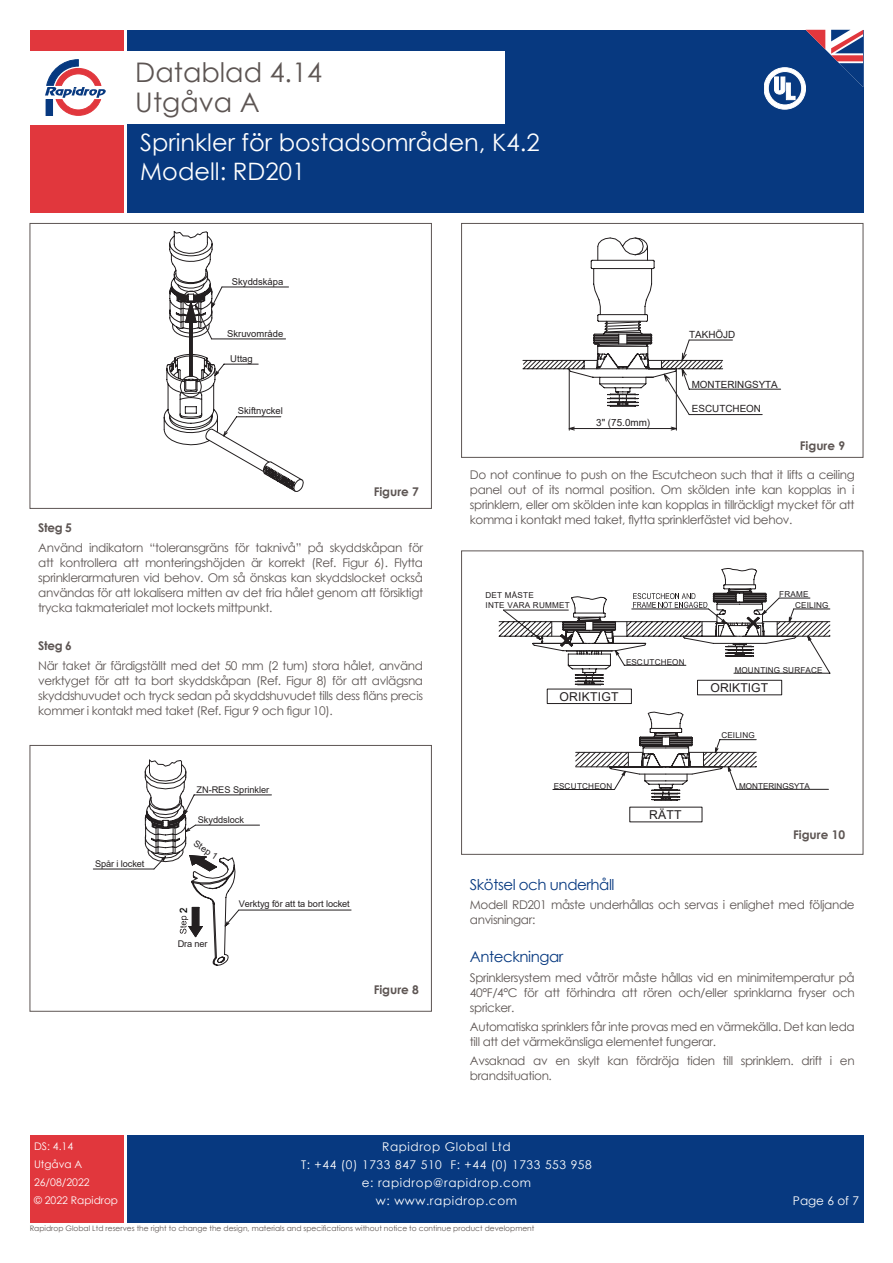
<style>
.page{position:relative;width:893px;height:1263px;background:#fff}
.page>*{position:absolute;margin:0;border:0;box-sizing:border-box;transform-origin:0 0}
.t1{font:27px/30px "Century Gothic";color:#5d5553}
.t2{font:24px/28.8px "Century Gothic";color:#fff}
.t3{font:15px "Century Gothic";letter-spacing:-.03em;color:#073980}
.t4{font:12.15px "Arial";letter-spacing:.02em;color:#231f20}
.t5{font:12.15px "Arial";color:#231f20}
.t6{font:12px/15px "Century Gothic";letter-spacing:-.03em;color:#5d5553;text-align:justify}
.t7{font:12px/18px "Century Gothic";letter-spacing:.05em;color:#fff;text-align:center}
.t8{font:700 12px "Century Gothic";color:#5d5553}
.t9{font:10.5px/18px "Century Gothic";color:#fff}
.t10{font:9.9px "Arial";color:#231f20}
.t11{font:9.45px "Arial";color:#231f20}
.t12{font:9.15px "Arial";letter-spacing:-.005em;color:#231f20}
.t13{font:8.1px/9.8px "Arial";letter-spacing:.03em;color:#231f20}
.t14{font:8.1px "Arial";color:#231f20}
.t15{font:7.5px "Century Gothic";color:#5d5553}
</style>
<div class="page">
<div style="left:30px;top:30px;width:93px;height:183px;background:#e1373d"></div>
<div style="left:30px;top:52px;width:93px;height:73px;background:#fff"></div>
<div style="left:30px;top:1135px;width:93px;height:88px;background:#e1373d"></div>
<div style="left:127px;top:1135px;width:736px;height:88px;background:#073980"></div>
<div style="left:127px;top:30px;width:736px;height:183px;background:#073980"></div>
<svg style="left:45px;top:59px;width:61px;height:57px"></svg>
<div style="left:127px;top:52px;width:378px;height:72px;background:#fff"></div>
<svg style="left:764px;top:30px;width:99px;height:79px"></svg>
<svg style="left:163px;top:231px;width:141px;height:261px"></svg>
<div style="left:30px;top:223px;width:402px;height:286px;border:1px solid #5d5553"></div>
<svg style="left:93px;top:760px;width:258px;height:205px"></svg>
<img style="left:177px;top:905px;width:14px;height:11px">
<div style="left:30px;top:745px;width:402px;height:266px;border:1px solid #5d5553"></div>
<svg style="left:523px;top:238px;width:258px;height:192px"></svg>
<div style="left:461px;top:223px;width:402px;height:235px;border:1px solid #5d5553"></div>
<svg style="left:503px;top:609px;width:44px;height:95px"></svg>
<svg style="left:547px;top:568px;width:283px;height:254px"></svg>
<hr style="left:553px;top:789px;width:61px;height:1px;background:#231f20">
<hr style="left:737px;top:789px;width:91px;height:1px;background:#231f20">
<h1 class="t1" style="left:135px;top:56px;width:188px">Datablad 4.14<br>Utgåva A</h1>
<h2 class="t2" style="left:140px;top:127px;width:401px">Sprinkler för bostadsområden, K4.2<br>Modell: RD201</h2>
<p class="t11" style="left:232px;top:275px;width:53px">Skyddskåpa</p>
<p class="t11" style="left:227px;top:327px;width:58px">Skruvområde</p>
<p class="t11" style="left:230px;top:352px;width:24px">Uttag</p>
<p class="t11" style="left:238px;top:404px;width:46px">Skiftnyckel</p>
<p class="t8" style="left:374px;top:483px;width:47px">Figure 7</p>
<p class="t8" style="left:38px;top:519px;width:35px">Steg 5</p>
<p class="t6" style="left:38px;top:540px;width:386px">Använd indikatorn “toleransgräns för taknivå” på skyddskåpan för att kontrollera att monteringshöjden är korrekt (Ref. Figur 6). Flytta sprinklerarmaturen vid behov. Om så önskas kan skyddslocket också användas för att lokalisera mitten av det fria hålet genom att försiktigt trycka takmaterialet mot lockets mittpunkt.</p>
<p class="t8" style="left:38px;top:637px;width:35px">Steg 6</p>
<p class="t6" style="left:38px;top:657px;width:386px">När taket är färdigställt med det 50 mm (2 tum) stora hålet, använd verktyget för att ta bort skyddskåpan (Ref. Figur 8) för att avlägsna skyddshuvudet och tryck sedan på skyddshuvudet tills dess fläns precis kommer i kontakt med taket (Ref. Figur 9 och figur 10).</p>
<p class="t12" style="left:95px;top:857px;width:51px">Spår i locket</p>
<p class="t12" style="left:196px;top:784px;width:74px">ZN-RES Sprinkler</p>
<p class="t12" style="left:198px;top:814px;width:48px">Skyddslock</p>
<p class="t12" style="left:198px;top:837px;width:28px;rotate:33deg">Step 1</p>
<p class="t12" style="left:178px;top:938px;width:31px">Dra ner</p>
<p class="t12" style="left:239px;top:897px;width:113px">Verktyg för att ta bort locket</p>
<p class="t8" style="left:374px;top:980px;width:47px">Figure 8</p>
<p class="t10" style="left:689px;top:327px;width:48px">TAKHÖJD</p>
<p class="t10" style="left:692px;top:378px;width:88px">MONTERINGSYTA</p>
<p class="t10" style="left:596px;top:415px;width:56px">3" (75.0mm)</p>
<p class="t10" style="left:692px;top:402px;width:71px">ESCUTCHEON</p>
<p class="t8" style="left:800px;top:437px;width:47px">Figure 9</p>
<p class="t6" style="left:470px;top:467px;width:386px">Do not continue to push on the Escutcheon such that it lifts a ceiling panel out of its normal position. Om skölden inte kan kopplas in i sprinklern, eller om skölden inte kan kopplas in tillräckligt mycket för att komma i kontakt med taket, flytta sprinklerfästet vid behov.</p>
<p class="t13" style="left:486px;top:590px;width:86px">DET MÅSTE<br>INTE VARA RUMMET</p>
<p class="t13" style="left:626px;top:657px;width:60px">ESCUTCHEON</p>
<p class="t4" style="left:559px;top:688px;width:61px">ORIKTIGT</p>
<p class="t13" style="left:795px;top:589px;width:35px;line-height:10.8px;text-indent:-16px">FRAME<br>CEILING</p>
<p class="t13" style="left:735px;top:665px;width:89px">MOUNTING SURFACE</p>
<p class="t5" style="left:711px;top:679px;width:59px">ORIKTIGT</p>
<p class="t13" style="left:721px;top:731px;width:35px">CEILING</p>
<p class="t13" style="left:554px;top:781px;width:60px">ESCUTCHEON</p>
<p class="t14" style="left:739px;top:780px;width:72px">MONTERINGSYTA</p>
<p class="t4" style="left:649px;top:806px;width:34px">RÄTT</p>
<p class="t8" style="left:793px;top:826px;width:54px">Figure 10</p>
<p class="t3" style="left:470px;top:874px;width:146px">Skötsel och underhåll</p>
<p class="t6" style="left:470px;top:897px;width:386px">Modell RD201 måste underhållas och servas i enlighet med följande anvisningar:</p>
<p class="t3" style="left:470px;top:946px;width:95px">Anteckningar</p>
<p class="t6" style="left:470px;top:969px;width:386px">Sprinklersystem med våtrör måste hållas vid en minimitemperatur på 40°F/4°C för att förhindra att rören och/eller sprinklarna fryser och spricker.</p>
<p class="t6" style="left:470px;top:1019px;width:386px">Automatiska sprinklers får inte provas med en värmekälla. Det kan leda till att det värmekänsliga elementet fungerar.</p>
<p class="t6" style="left:470px;top:1053px;width:386px">Avsaknad av en skylt kan fördröja tiden till sprinklern. drift i en brandsituation.</p>
<p class="t9" style="left:34px;top:1137px;width:86px">DS: 4.14<br>Utgåva A<br>26/08/2022<br>© 2022 Rapidrop</p>
<p class="t7" style="left:301px;top:1138px;width:292px">Rapidrop Global Ltd<br>T: +44 (0) 1733 847 510 F: +44 (0) 1733 553 958 e: rapidrop@rapidrop.com<br>w: www.rapidrop.com</p>
<p class="t15" style="left:30px;top:1223px;width:506px">Rapidrop Global Ltd reserves the right to change the design, materials and specifications without notice to continue product development</p>
<p class="t7" style="left:793px;top:1192px;width:68px">Page 6 of 7</p>
</div>
